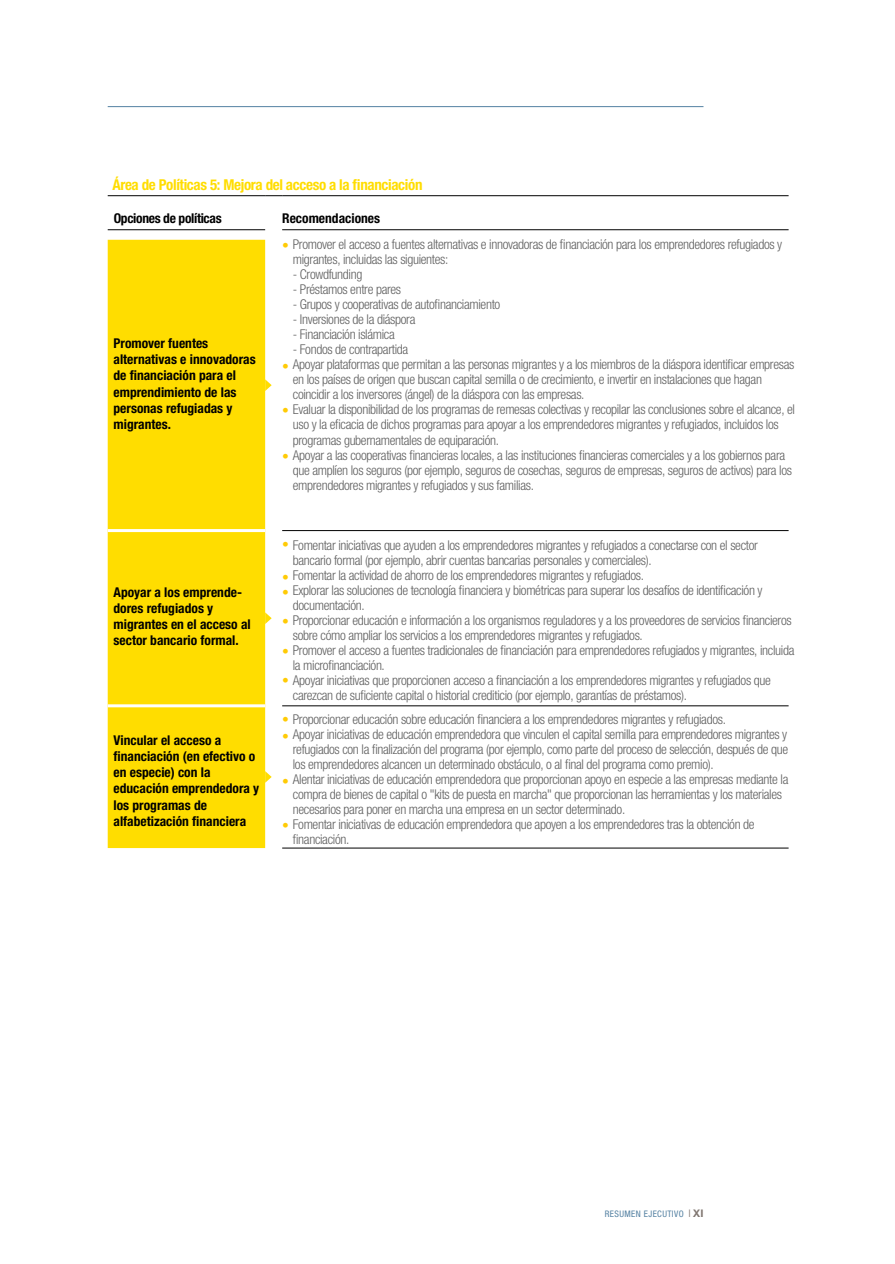
<style>
.page{position:relative;width:895px;height:1264px;background:#fff}
.page>*{position:absolute;margin:0;border:0;box-sizing:border-box;transform-origin:0 0}
.t1{font:700 condensed 15px "Helvetica Neue LT Std";letter-spacing:-.025em;color:#fd0}
.t2{font:300 condensed 13.5px/15px "Helvetica Neue LT Std";letter-spacing:-.025em;color:#606060}
.t3{font:700 condensed 13.5px/16.2px "Helvetica Neue LT Std";color:#000}
.t4{font:700 condensed 13.5px "Helvetica Neue LT Std";letter-spacing:-.025em;color:#000}
.t5{font:300 condensed 13.5px/15.1px "Helvetica Neue LT Std";color:#ffcb05}
.t6{font:700 10.5px "Helvetica Neue LT Std";color:#807670}
.t7{font:condensed 9px "Helvetica Neue LT Std";letter-spacing:.045em;color:#5481a2}
.s1{color:#ffcb05}
.s2{font-weight:300}
</style>
<div class="page">
<hr style="left:108px;top:106px;width:595px;height:1px;background:#5481a2">
<div style="left:108px;top:240px;width:157px;height:608px;background:#fd0"></div>
<hr style="left:108px;top:229px;width:157px;height:1px;background:#000">
<hr style="left:282px;top:229px;width:506px;height:1px;background:#000">
<hr style="left:108px;top:529px;width:157px;height:3px;background:#fff">
<hr style="left:108px;top:704px;width:157px;height:3px;background:#fff">
<hr style="left:108px;top:195px;width:157px;height:1px;background:#000">
<svg style="left:265px;top:195px;width:17px;height:1px"></svg>
<hr style="left:282px;top:195px;width:506px;height:1px;background:#000">
<hr style="left:282px;top:530px;width:506px;height:1px;background:#000">
<hr style="left:282px;top:705px;width:506px;height:1px;background:#000">
<hr style="left:282px;top:847px;width:506px;height:1px;background:#000">
<svg style="left:265px;top:379px;width:6px;height:12px"></svg>
<svg style="left:265px;top:612px;width:6px;height:12px"></svg>
<svg style="left:265px;top:771px;width:6px;height:11px"></svg>
<p class="t1" style="left:112px;top:175px;width:311px">Área de Políticas 5: Mejora del acceso a la financiación</p>
<p class="t4" style="left:114px;top:210px;width:109px">Opciones de políticas</p>
<p class="t3" style="left:282px;top:210px;width:99px">Recomendaciones</p>
<p class="t2" style="left:282px;top:237px;width:501px"><span class="s1">•</span> Promover el acceso a fuentes alternativas e innovadoras de financiación para los emprendedores refugiados y</p>
<p class="t3" style="left:113px;top:335px;width:144px">Promover fuentes alternativas e innovadoras de financiación para el emprendimiento de las personas refugiadas y migrantes.</p>
<p class="t3" style="left:113px;top:583px;width:139px">Apoyar a los emprende&shy;dores refugiados y migrantes en el acceso al sector bancario formal.</p>
<p class="t3" style="left:113px;top:731px;width:147px">Vincular el acceso a financiación (en efectivo o en especie) con la educación emprendedora y los programas de alfabetización financiera</p>
<p class="t2" style="left:293px;top:252px;width:157px">migrantes, incluidas las siguientes:</p>
<p class="t2" style="left:293px;top:267px;width:71px">- Crowdfunding</p>
<p class="t2" style="left:293px;top:282px;width:110px">- Préstamos entre pares</p>
<p class="t2" style="left:293px;top:297px;width:209px">- Grupos y cooperativas de autofinanciamiento</p>
<p class="t2" style="left:293px;top:312px;width:124px">- Inversiones de la diáspora</p>
<p class="t2" style="left:293px;top:327px;width:103px">- Financiación islámica</p>
<p class="t2" style="left:293px;top:342px;width:503px">- Fondos de contrapartida<br>Apoyar plataformas que permitan a las personas migrantes y a los miembros de la diáspora identificar empresas en los países de origen que buscan capital semilla o de crecimiento, e invertir en instalaciones que hagan coincidir a los inversores (ángel) de la diáspora con las empresas.</p>
<p class="t2" style="left:293px;top:417px;width:500px">uso y la eficacia de dichos programas para apoyar a los emprendedores migrantes y refugiados, incluidos los programas gubernamentales de equiparación.<br>Apoyar a las cooperativas financieras locales, a las instituciones financieras comerciales y a los gobiernos para que amplíen los seguros (por ejemplo, seguros de cosechas, seguros de empresas, seguros de activos) para los emprendedores migrantes y refugiados y sus familias.</p>
<p class="t5" style="left:282px;top:359px;width:8px">•</p>
<p class="t2" style="left:282px;top:402px;width:514px"><span class="s1">•</span> Evaluar la disponibilidad de los programas de remesas colectivas y recopilar las conclusiones sobre el alcance, el</p>
<p class="t5" style="left:282px;top:449px;width:8px">•</p>
<p class="t2" style="left:282px;top:537px;width:477px"><span class="s1">•</span> Fomentar iniciativas que ayuden a los emprendedores migrantes y refugiados a conectarse con el sector</p>
<p class="t5" style="left:282px;top:569px;width:8px">• •</p>
<p class="t2" style="left:282px;top:612px;width:511px"><span class="s1">•</span> Proporcionar educación e información a los organismos reguladores y a los proveedores de servicios financieros</p>
<p class="t2" style="left:282px;top:642px;width:513px"><span class="s1">•</span> Promover el acceso a fuentes tradicionales de financiación para emprendedores refugiados y migrantes, incluida</p>
<p class="t2" style="left:282px;top:672px;width:490px"><span class="s1">•</span> Apoyar iniciativas que proporcionen acceso a financiación a los emprendedores migrantes y refugiados que</p>
<p class="t2" style="left:282px;top:711px;width:445px"><span class="s1">•</span> Proporcionar educación sobre educación financiera a los emprendedores migrantes y refugiados.</p>
<p class="t2" style="left:282px;top:726px;width:506px"><span class="s1">•</span> Apoyar iniciativas de educación emprendedora que vinculen el capital semilla para emprendedores migrantes y</p>
<p class="t5" style="left:282px;top:773px;width:8px">•</p>
<p class="t2" style="left:282px;top:816px;width:474px"><span class="s1">•</span> Fomentar iniciativas de educación emprendedora que apoyen a los emprendedores tras la obtención de</p>
<p class="t2" style="left:293px;top:552px;width:471px">bancario formal (por ejemplo, abrir cuentas bancarias personales y comerciales).<br>Fomentar la actividad de ahorro de los emprendedores migrantes y refugiados.<br>Explorar las soluciones de tecnología financiera y biométricas para superar los desafíos de identificación y documentación.</p>
<p class="t2" style="left:293px;top:627px;width:351px">sobre cómo ampliar los servicios a los emprendedores migrantes y refugiados.</p>
<p class="t2" style="left:293px;top:657px;width:93px">la microfinanciación.</p>
<p class="t2" style="left:293px;top:687px;width:395px">carezcan de suficiente capital o historial crediticio (por ejemplo, garantías de préstamos).</p>
<p class="t2" style="left:293px;top:741px;width:497px">refugiados con la finalización del programa (por ejemplo, como parte del proceso de selección, después de que los emprendedores alcancen un determinado obstáculo, o al final del programa como premio).<br>Alentar iniciativas de educación emprendedora que proporcionan apoyo en especie a las empresas mediante la compra de bienes de capital o "kits de puesta en marcha" que proporcionan las herramientas y los materiales necesarios para poner en marcha una empresa en un sector determinado.</p>
<p class="t2" style="left:293px;top:831px;width:58px">financiación.</p>
<p class="t6" style="left:688px;top:1206px;width:16px"><span class="s2">I</span>XI</p>
<p class="t7" style="left:604px;top:1208px;width:80px">RESUMEN EJECUTIVO</p>
</div>
